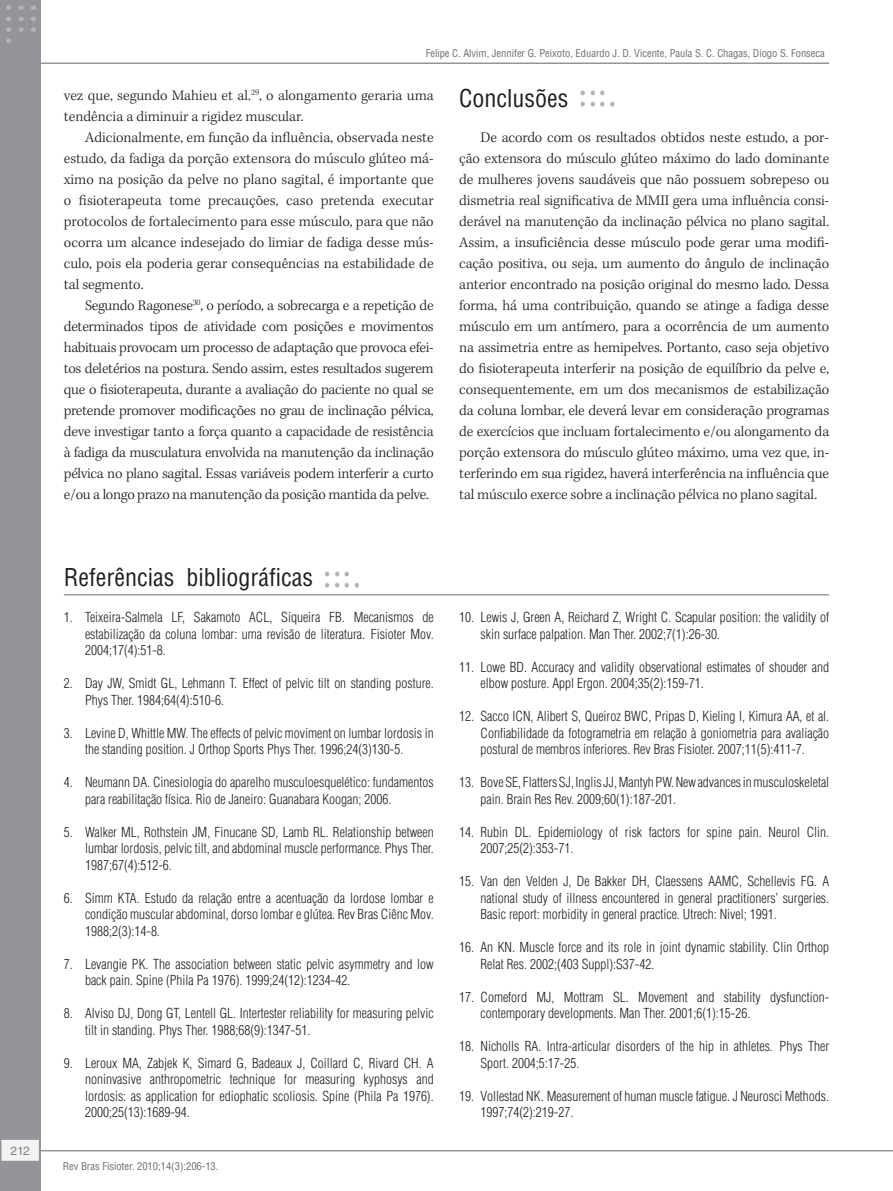
<style>
.page{position:relative;width:893px;height:1191px;background:#fff}
.page>*{position:absolute;margin:0;border:0;box-sizing:border-box;transform-origin:0 0}
.t1{font:condensed 24px "Helvetica LT Std";color:#231f20}
.t2{font:300 15px/21px "Kepler Std";letter-spacing:-.005em;color:#231f20;text-align:justify}
.t3{font:300 condensed 13.5px/16.5px "Helvetica LT Std";color:#231f20}
.t4{font:12px "Helvetica LT Std";color:#808285}
.t5{font:condensed 10.5px "Helvetica LT Std";color:#6c6d70}
.s1{font-stretch:normal}
</style>
<div class="page">
<svg style="left:610px;top:102px;width:4px;height:5px"></svg>
<svg style="left:591px;top:102px;width:13px;height:5px"></svg>
<svg style="left:581px;top:102px;width:4px;height:5px"></svg>
<svg style="left:591px;top:90px;width:13px;height:5px"></svg>
<svg style="left:581px;top:90px;width:4px;height:5px"></svg>
<hr style="left:14px;top:1150px;width:879px;height:1px;background:#939598">
<hr style="left:13px;top:62px;width:816px;height:2px;background:#939598">
<div style="left:0;top:0;width:40px;height:1191px;background:#939598"></div>
<div style="left:1px;top:1139px;width:39px;height:22px;background:#f2f3f4"></div>
<div style="left:0;top:1138px;width:40px;height:24px;border:2px solid #939598"></div>
<svg style="left:6px;top:39px;width:5px;height:4px"></svg>
<svg style="left:6px;top:27px;width:5px;height:5px"></svg>
<svg style="left:6px;top:17px;width:5px;height:4px"></svg>
<svg style="left:6px;top:5px;width:5px;height:5px"></svg>
<svg style="left:19px;top:27px;width:5px;height:5px"></svg>
<svg style="left:19px;top:17px;width:5px;height:4px"></svg>
<svg style="left:19px;top:5px;width:5px;height:5px"></svg>
<svg style="left:31px;top:27px;width:5px;height:5px"></svg>
<svg style="left:31px;top:17px;width:5px;height:4px"></svg>
<svg style="left:31px;top:5px;width:5px;height:5px"></svg>
<hr style="left:64px;top:594px;width:765px;height:1px;background:#6c6d70">
<svg style="left:355px;top:583px;width:4px;height:4px"></svg>
<svg style="left:345px;top:583px;width:4px;height:4px"></svg>
<svg style="left:335px;top:583px;width:4px;height:4px"></svg>
<svg style="left:325px;top:583px;width:4px;height:4px"></svg>
<svg style="left:345px;top:571px;width:4px;height:5px"></svg>
<svg style="left:335px;top:571px;width:4px;height:5px"></svg>
<svg style="left:325px;top:571px;width:4px;height:5px"></svg>
<p class="t4" style="left:10px;top:1143px;width:21px">212</p>
<p class="t5" style="left:426px;top:46px;width:401px">Felipe C. Alvim, Jennifer G. Peixoto, Eduardo J. D. Vicente, Paula S. C. Chagas, Diogo S. Fonseca</p>
<p class="t2" style="left:64px;top:85px;width:371px">vez que, segundo Mahieu et al.<sup>29</sup>, o alongamento geraria uma tendência a diminuir a rigidez muscular.</p>
<p class="t2" style="left:64px;top:127px;width:371px;text-indent:21px">Adicionalmente, em função da influência, observada neste estudo, da fadiga da porção extensora do músculo glúteo má&shy;ximo na posição da pelve no plano sagital, é importante que o fisioterapeuta tome precauções, caso pretenda executar protocolos de fortalecimento para esse músculo, para que não ocorra um alcance indesejado do limiar de fadiga desse mús&shy;culo, pois ela poderia gerar consequências na estabilidade de tal segmento.</p>
<p class="t2" style="left:64px;top:295px;width:371px;text-indent:21px">Segundo Ragonese<sup>30</sup>, o período, a sobrecarga e a repetição de determinados tipos de atividade com posições e movimentos habituais provocam um processo de adaptação que provoca efei&shy;tos deletérios na postura. Sendo assim, estes resultados sugerem que o fisioterapeuta, durante a avaliação do paciente no qual se pretende promover modificações no grau de inclinação pélvica, deve investigar tanto a força quanto a capacidade de resistência à fadiga da musculatura envolvida na manutenção da inclinação pélvica no plano sagital. Essas variáveis podem interferir a curto e/ou a longo prazo na manutenção da posição mantida da pelve.</p>
<h1 class="t1" style="left:459px;top:83px;width:111px">Conclusões</h1>
<p class="t2" style="left:459px;top:127px;width:371px;text-indent:21px">De acordo com os resultados obtidos neste estudo, a por&shy;ção extensora do músculo glúteo máximo do lado dominante de mulheres jovens saudáveis que não possuem sobrepeso ou dismetria real significativa de MMII gera uma influência consi&shy;derável na manutenção da inclinação pélvica no plano sagital.<br>Assim, a insuficiência desse músculo pode gerar uma modifi&shy;cação positiva, ou seja, um aumento do ângulo de inclinação anterior encontrado na posição original do mesmo lado. Dessa forma, há uma contribuição, quando se atinge a fadiga desse músculo em um antímero, para a ocorrência de um aumento na assimetria entre as hemipelves. Portanto, caso seja objetivo do fisioterapeuta interferir na posição de equilíbrio da pelve e, consequentemente, em um dos mecanismos de estabilização da coluna lombar, ele deverá levar em consideração programas de exercícios que incluam fortalecimento e/ou alongamento da porção extensora do músculo glúteo máximo, uma vez que, in&shy;terferindo em sua rigidez, haverá interferência na influência que tal músculo exerce sobre a inclinação pélvica no plano sagital.</p>
<h1 class="t1" style="left:64px;top:562px;width:251px">Referências bibliográficas</h1>
<p class="t3" style="left:85px;top:609px;width:350px;text-align:justify;text-indent:-21px">1. Teixeira-Salmela LF, Sakamoto ACL, Siqueira FB. Mecanismos de estabilização da coluna lombar: uma revisão de literatura. Fisioter Mov.<br>2004;17(4):51-8.</p>
<p class="t3" style="left:85px;top:675px;width:350px;text-indent:-21px">2. Day JW, Smidt GL, Lehmann T. Effect of pelvic tilt on standing posture.<br>Phys Ther. 1984;64(4):510-6.</p>
<p class="t3" style="left:85px;top:724px;width:350px;text-indent:-21px">3. Levine D, Whittle MW. The effects of pelvic moviment on lumbar lordosis in the standing position. J Orthop Sports Phys Ther. 1996;24(3)130-5.</p>
<p class="t3" style="left:85px;top:774px;width:350px;text-indent:-21px">4. Neumann DA. Cinesiologia do aparelho musculoesquelético: fundamentos para reabilitação física. Rio de Janeiro: Guanabara Koogan; 2006.</p>
<p class="t3" style="left:85px;top:823px;width:350px;text-align:justify;text-indent:-21px">5. Walker ML, Rothstein JM, Finucane SD, Lamb RL. Relationship between lumbar lordosis, pelvic tilt, and abdominal muscle performance. Phys Ther.<br>1987;67(4):512-6.</p>
<p class="t3" style="left:85px;top:889px;width:350px;text-align:justify;text-indent:-21px">6. Simm KTA. Estudo da relação entre a acentuação da lordose lombar e condição muscular abdominal, dorso lombar e glútea. Rev Bras Ciênc Mov.<br>1988;2(3):14-8.</p>
<p class="t3" style="left:85px;top:955px;width:350px;text-indent:-21px">7. Levangie PK. The association between static pelvic asymmetry and low back pain. Spine (Phila Pa 1976). 1999;24(12):1234-42.</p>
<p class="t3" style="left:85px;top:1005px;width:350px;text-indent:-21px">8. Alviso DJ, Dong GT, Lentell GL. Intertester reliability for measuring pelvic tilt in standing. Phys Ther. 1988;68(9):1347-51.</p>
<p class="t3" style="left:85px;top:1054px;width:350px;text-align:justify;text-indent:-21px">9. Leroux MA, Zabjek K, Simard G, Badeaux J, Coillard C, Rivard CH. A noninvasive anthropometric technique for measuring kyphosys and lordosis: as application for ediophatic scoliosis. Spine (Phila Pa 1976).<br>2000;25(13):1689-94.</p>
<p class="t5" style="left:63px;top:1160px;width:157px">Rev Bras Fisioter. 2010;14(3):206-13.</p>
<p class="t3" style="left:480px;top:609px;width:350px;text-indent:-21px">10. Lewis J, Green A, Reichard Z, Wright C. Scapular position: the validity of skin surface palpation. Man Ther. 2002;7(1):26-30.</p>
<p class="t3" style="left:480px;top:658px;width:350px;text-indent:-21px">11. Lowe BD. Accuracy and validity observational estimates of shouder and elbow posture. Appl Ergon. 2004;35(2):159-71.</p>
<p class="t3" style="left:480px;top:708px;width:350px;text-align:justify;text-indent:-21px">12. Sacco ICN, Alibert S, Queiroz BWC, Pripas D, Kieling I, Kimura AA, et al.<br>Confiabilidade da fotogrametria em relação à goniometria para avaliação postural de membros inferiores. Rev Bras Fisioter. 2007;11(5):411-7.</p>
<p class="t3" style="left:480px;top:774px;width:350px;text-indent:-21px">13. Bove SE, Flatters SJ, Inglis JJ, Mantyh PW. New advances in musculoskeletal pain. Brain Res Rev. 2009;60(1):187-201.</p>
<p class="t3" style="left:480px;top:823px;width:350px;text-indent:-21px">14. Rubin DL. Epidemiology of risk factors for spine pain. Neurol Clin.<br>2007;25(2):353-71.</p>
<p class="t3" style="left:480px;top:873px;width:350px;text-align:justify;text-indent:-21px">15. Van den Velden J, De Bakker DH, Claessens AAMC, Schellevis FG. A national study of illness encountered in general practitioners’ surgeries.<br>Basic report: morbidity in general practice. Utrech: Nivel; 1991.</p>
<p class="t3" style="left:480px;top:939px;width:350px;text-indent:-21px">16. An KN. Muscle force and its role in joint dynamic stability. Clin Orthop<br>Relat Res. 2002;(403 Suppl):S37-42.</p>
<p class="t3" style="left:480px;top:988px;width:350px;text-indent:-21px">17. Comeford MJ, Mottram SL. Movement and stability dysfunction&shy;contemporary developments. Man Ther. 2001;6(1):15-26.</p>
<p class="t3" style="left:480px;top:1038px;width:350px;text-indent:-21px">18. Nicholls RA. Intra-articular disorders of the hip in athletes. Phys Ther<br>Sport. 2004;5:17-25.</p>
<p class="t3" style="left:480px;top:1087px;width:350px;text-indent:-21px">19. Vollestad NK<span class="s1">.</span> Measurement of human muscle fatigue. J Neurosci Methods.<br>1997;74(2):219-27.</p>
</div>
